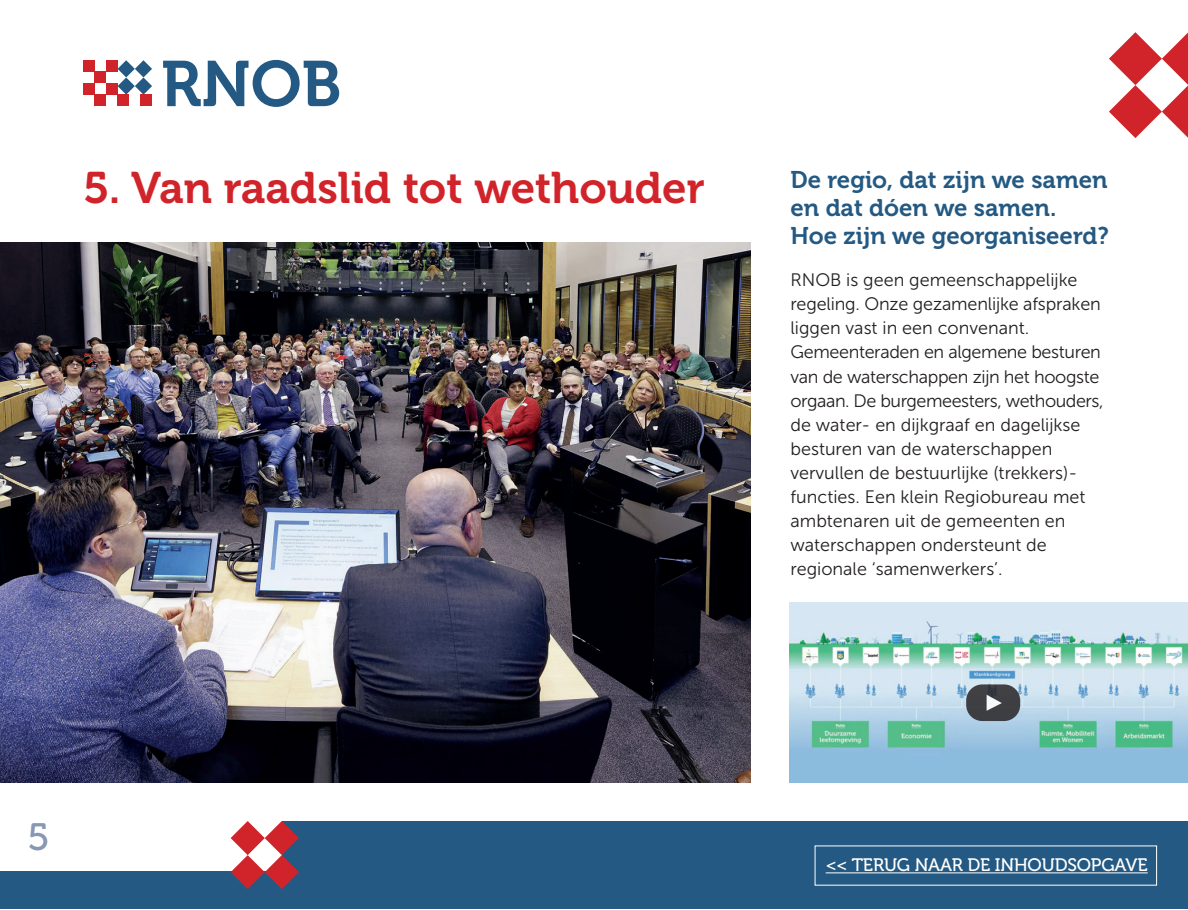
<style>
.page{position:relative;width:1188px;height:910px;background:#fff}
.page>*{position:absolute;margin:0;border:0;box-sizing:border-box;transform-origin:0 0}
.t1{font:44px "Museo 700";color:#d1232a}
.t2{font:38px "Museo 500";color:#8897b3}
.t3{font:24px/28px "Museo 700";color:#235982}
.t4{font:18px/24px "Museo Sans 300";color:#231f20}
.t5{font:18px "Museo 500";letter-spacing:-.01em;color:#fff}
</style>
<div class="page">
<svg style="left:118px;top:60px;width:34px;height:35px"></svg>
<div style="left:83px;top:60px;width:12px;height:12px;background:#d1232a"></div>
<div style="left:106px;top:60px;width:12px;height:12px;background:#d1232a"></div>
<div style="left:95px;top:72px;width:11px;height:11px;background:#d1232a"></div>
<div style="left:95px;top:95px;width:11px;height:11px;background:#d1232a"></div>
<div style="left:118px;top:95px;width:11px;height:11px;background:#d1232a"></div>
<div style="left:141px;top:95px;width:11px;height:11px;background:#d1232a"></div>
<div style="left:83px;top:83px;width:12px;height:12px;background:#d1232a"></div>
<div style="left:106px;top:83px;width:12px;height:12px;background:#d1232a"></div>
<svg style="left:163px;top:60px;width:176px;height:47px"></svg>
<svg style="left:1109px;top:32px;width:78px;height:106px"></svg>
<img style="left:789px;top:602px;width:398px;height:180px">
<div style="left:966px;top:684px;width:54px;height:36px;background:#3f3f43;border-radius:16px"></div>
<svg style="left:986px;top:694px;width:15px;height:16px"></svg>
<img style="left:0;top:242px;width:750px;height:540px">
<div style="left:0;top:820px;width:1187px;height:88px;background:#235982"></div>
<div style="left:0;top:813px;width:282px;height:57px;background:#fff"></div>
<svg style="left:230px;top:820px;width:69px;height:68px"></svg>
<hr style="left:825px;top:872px;width:322px;height:1px;background:#fff">
<h1 class="t1" style="left:83px;top:163px;width:623px">5. Van raadslid tot wethouder</h1>
<h3 class="t3" style="left:790px;top:166px;width:320px">De regio, dat zijn we samen en dat dóen we samen.<br>Hoe zijn we georganiseerd?</h3>
<p class="t4" style="left:790px;top:268px;width:314px">RNOB is geen gemeenschappelijke regeling. Onze gezamenlijke afspraken liggen vast in een convenant.<br>Gemeenteraden en algemene besturen van de waterschappen zijn het hoogste orgaan. De burgemeesters, wethouders, de water- en dijkgraaf en dagelijkse besturen van de waterschappen vervullen de bestuurlijke (trekkers)- functies. Een klein Regiobureau met ambtenaren uit de gemeenten en waterschappen ondersteunt de regionale ‘samenwerkers’.</p>
<h2 class="t2" style="left:28px;top:815px;width:24px">5</h2>
<p class="t5" style="left:825px;top:854px;width:323px">&lt;&lt; TERUG NAAR DE INHOUDSOPGAVE</p>
</div>
